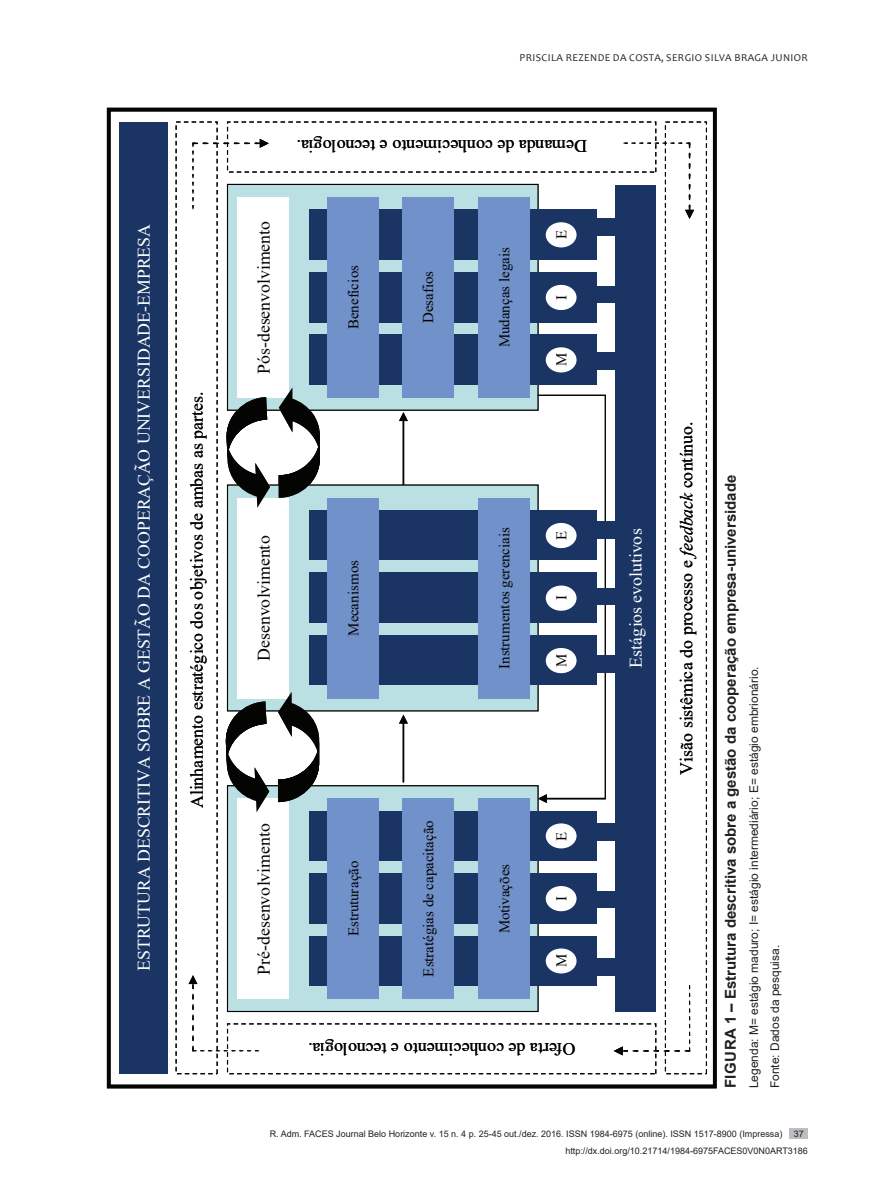
<style>
.page{position:relative;width:893px;height:1191px;background:#fff}
.page>*{position:absolute;margin:0;border:0;box-sizing:border-box;transform-origin:0 0}
.t1{font:17.85px "Times New Roman";color:#040503}
.t2{font:17.85px "Times New Roman";color:#fff}
.t3{font:15px "Times New Roman";color:#040503}
.t4{font:700 15px "Arial";color:#231f20}
.t5{font:12px/21px "Arial";color:#231f20}
.t6{font:10.5px "Candara";letter-spacing:.04em;color:#231f20}
.t7{font:9px/17.2px "Arial";color:#231f20}
.s1{font-style:italic}
</style>
<div class="page">
<div style="left:789px;top:1128px;width:19px;height:10px;background:#bebdc3"></div>
<hr style="left:403px;top:419px;width:1px;height:69px;background:#040503">
<svg style="left:399px;top:412px;width:9px;height:9px"></svg>
<div style="left:107px;top:108px;width:610px;height:980px;border:4px solid #040503"></div>
<div style="left:119px;top:122px;width:49px;height:951px;background:#1a3564"></div>
<div style="left:176px;top:121px;width:42px;height:953px;border:1px dashed #040503"></div>
<div style="left:665px;top:121px;width:42px;height:953px;border:1px dashed #040503"></div>
<div style="left:227px;top:1023px;width:429px;height:51px;border:1px dashed #040503"></div>
<div style="left:227px;top:121px;width:429px;height:52px;border:1px dashed #040503"></div>
<div style="left:227px;top:786px;width:311px;height:225px;background:#bbe0e3"></div>
<div style="left:227px;top:785px;width:311px;height:227px;border:1px solid #040503"></div>
<div style="left:238px;top:798px;width:51px;height:200px;background:#fff"></div>
<div style="left:227px;top:485px;width:311px;height:226px;background:#bbe0e3"></div>
<div style="left:227px;top:484px;width:311px;height:227px;border:1px solid #040503"></div>
<div style="left:227px;top:184px;width:311px;height:226px;background:#bbe0e3"></div>
<div style="left:227px;top:184px;width:311px;height:227px;border:1px solid #040503"></div>
<div style="left:238px;top:498px;width:51px;height:200px;background:#fff"></div>
<div style="left:238px;top:197px;width:51px;height:200px;background:#fff"></div>
<svg style="left:279px;top:387px;width:41px;height:111px"></svg>
<svg style="left:226px;top:397px;width:44px;height:111px"></svg>
<div style="left:310px;top:936px;width:287px;height:50px;background:#1a3564"></div>
<div style="left:310px;top:873px;width:287px;height:50px;background:#1a3564"></div>
<div style="left:310px;top:811px;width:287px;height:50px;background:#1a3564"></div>
<div style="left:615px;top:185px;width:41px;height:826px;background:#1a3564"></div>
<div style="left:328px;top:798px;width:51px;height:200px;background:#7191ca"></div>
<div style="left:402px;top:798px;width:52px;height:200px;background:#7191ca"></div>
<div style="left:478px;top:798px;width:52px;height:200px;background:#7191ca"></div>
<div style="left:310px;top:635px;width:287px;height:50px;background:#1a3564"></div>
<div style="left:310px;top:573px;width:287px;height:50px;background:#1a3564"></div>
<div style="left:310px;top:510px;width:287px;height:50px;background:#1a3564"></div>
<div style="left:310px;top:335px;width:287px;height:50px;background:#1a3564"></div>
<div style="left:310px;top:272px;width:287px;height:50px;background:#1a3564"></div>
<div style="left:310px;top:210px;width:287px;height:50px;background:#1a3564"></div>
<div style="left:328px;top:498px;width:51px;height:200px;background:#7191ca"></div>
<div style="left:478px;top:498px;width:52px;height:200px;background:#7191ca"></div>
<div style="left:328px;top:197px;width:51px;height:200px;background:#7191ca"></div>
<div style="left:402px;top:197px;width:52px;height:200px;background:#7191ca"></div>
<div style="left:478px;top:197px;width:52px;height:200px;background:#7191ca"></div>
<div style="left:546px;top:948px;width:31px;height:25px;background:#fff;border-radius:50%"></div>
<div style="left:546px;top:886px;width:31px;height:25px;background:#fff;border-radius:50%"></div>
<div style="left:546px;top:823px;width:31px;height:25px;background:#fff;border-radius:50%"></div>
<div style="left:546px;top:648px;width:31px;height:25px;background:#fff;border-radius:50%"></div>
<div style="left:546px;top:585px;width:31px;height:26px;background:#fff;border-radius:50%"></div>
<div style="left:546px;top:523px;width:31px;height:25px;background:#fff;border-radius:50%"></div>
<div style="left:546px;top:347px;width:31px;height:25px;background:#fff;border-radius:50%"></div>
<div style="left:546px;top:285px;width:31px;height:25px;background:#fff;border-radius:50%"></div>
<div style="left:546px;top:222px;width:31px;height:25px;background:#fff;border-radius:50%"></div>
<svg style="left:278px;top:692px;width:41px;height:110px"></svg>
<svg style="left:225px;top:701px;width:44px;height:111px"></svg>
<div style="left:597px;top:891px;width:25px;height:17px;background:#1a3564"></div>
<div style="left:597px;top:958px;width:25px;height:17px;background:#1a3564"></div>
<div style="left:597px;top:823px;width:25px;height:18px;background:#1a3564"></div>
<div style="left:597px;top:286px;width:25px;height:17px;background:#1a3564"></div>
<div style="left:597px;top:353px;width:25px;height:17px;background:#1a3564"></div>
<div style="left:597px;top:219px;width:25px;height:17px;background:#1a3564"></div>
<hr style="left:403px;top:722px;width:1px;height:60px;background:#040503">
<svg style="left:399px;top:714px;width:9px;height:9px"></svg>
<hr style="left:538px;top:395px;width:67px;height:1px;background:#040503">
<hr style="left:605px;top:395px;width:1px;height:403px;background:#040503">
<hr style="left:545px;top:798px;width:60px;height:1px;background:#040503">
<svg style="left:538px;top:794px;width:9px;height:9px"></svg>
<div style="left:597px;top:588px;width:25px;height:17px;background:#1a3564"></div>
<div style="left:597px;top:655px;width:25px;height:17px;background:#1a3564"></div>
<div style="left:597px;top:521px;width:25px;height:17px;background:#1a3564"></div>
<svg style="left:189px;top:975px;width:71px;height:76px"></svg>
<svg style="left:192px;top:139px;width:77px;height:71px"></svg>
<svg style="left:622px;top:143px;width:72px;height:76px"></svg>
<svg style="left:614px;top:984px;width:76px;height:71px"></svg>
<p class="t2" style="left:131px;top:971px;width:749px;rotate:-90deg">ESTRUTURA DESCRITIVA SOBRE A GESTÃO DA COOPERAÇÃO UNIVERSIDADE-EMPRESA</p>
<p class="t1" style="left:184px;top:808px;width:418px;rotate:-90deg">Alinhamento estratégico dos objetivos de ambas as partes.</p>
<p class="t6" style="left:519px;top:51px;width:290px">PRISCILA REZENDE DA COSTA, SERGIO SILVA BRAGA JUNIOR</p>
<p class="t1" style="left:251px;top:374px;width:155px;rotate:-90deg">Pós-desenvolvimento</p>
<p class="t1" style="left:587px;top:159px;width:292px;rotate:-180deg">Demanda de conhecimento e tecnologia.</p>
<p class="t3" style="left:343px;top:329px;width:65px;rotate:-90deg">Benefícios</p>
<p class="t3" style="left:417px;top:323px;width:53px;rotate:-90deg">Desafios</p>
<p class="t3" style="left:494px;top:347px;width:102px;rotate:-90deg">Mudanças legais</p>
<p class="t3" style="left:551px;top:239px;width:11px;rotate:-90deg">E</p>
<p class="t3" style="left:551px;top:300px;width:6px;rotate:-90deg">I</p>
<p class="t3" style="left:551px;top:366px;width:15px;rotate:-90deg">M</p>
<p class="t1" style="left:251px;top:661px;width:127px;rotate:-90deg">Desenvolvimento</p>
<p class="t3" style="left:343px;top:635px;width:77px;rotate:-90deg">Mecanismos</p>
<p class="t3" style="left:494px;top:669px;width:143px;rotate:-90deg">Instrumentos gerenciais</p>
<p class="t3" style="left:551px;top:540px;width:11px;rotate:-90deg">E</p>
<p class="t3" style="left:551px;top:600px;width:6px;rotate:-90deg">I</p>
<p class="t3" style="left:551px;top:667px;width:15px;rotate:-90deg">M</p>
<p class="t1" style="left:251px;top:974px;width:153px;rotate:-90deg">Pré-desenvolvimento</p>
<p class="t3" style="left:343px;top:936px;width:77px;rotate:-90deg">Estruturação</p>
<p class="t3" style="left:418px;top:976px;width:158px;rotate:-90deg">Estratégias de capacitação</p>
<p class="t3" style="left:494px;top:933px;width:71px;rotate:-90deg">Motivações</p>
<p class="t3" style="left:551px;top:840px;width:11px;rotate:-90deg">E</p>
<p class="t3" style="left:551px;top:901px;width:6px;rotate:-90deg">I</p>
<p class="t3" style="left:551px;top:967px;width:15px;rotate:-90deg">M</p>
<p class="t1" style="left:576px;top:1061px;width:269px;rotate:-180deg">Oferta de conhecimento e tecnologia.</p>
<p class="t2" style="left:623px;top:667px;width:141px;rotate:-90deg">Estágios evolutivos</p>
<p class="t1" style="left:674px;top:774px;width:354px;rotate:-90deg">Visão sistêmica do processo e <span class="s1">feedback</span> contínuo.</p>
<p class="t4" style="left:720px;top:1088px;width:615px;rotate:-90deg">Figura 1 – Estrutura descritiva sobre a gestão da cooperação empresa-universidade</p>
<p class="t5" style="left:743px;top:1088px;width:423px;rotate:-90deg">Legenda: M= estágio maduro; I= estágio intermediário; E= estágio embrionário.<br>Fonte: Dados da pesquisa.</p>
<p class="t7" style="left:565px;top:1124px;width:244px;text-indent:228px">37 http://dx.doi.org/10.21714/1984-6975FACES0V0N0ART3186</p>
<p class="t7" style="left:270px;top:1124px;width:514px">R. Adm. FACES Journal Belo Horizonte v. 15 n. 4 p. 25-45 out./dez. 2016. ISSN 1984-6975 (online). ISSN 1517-8900 (Impressa)</p>
</div>
